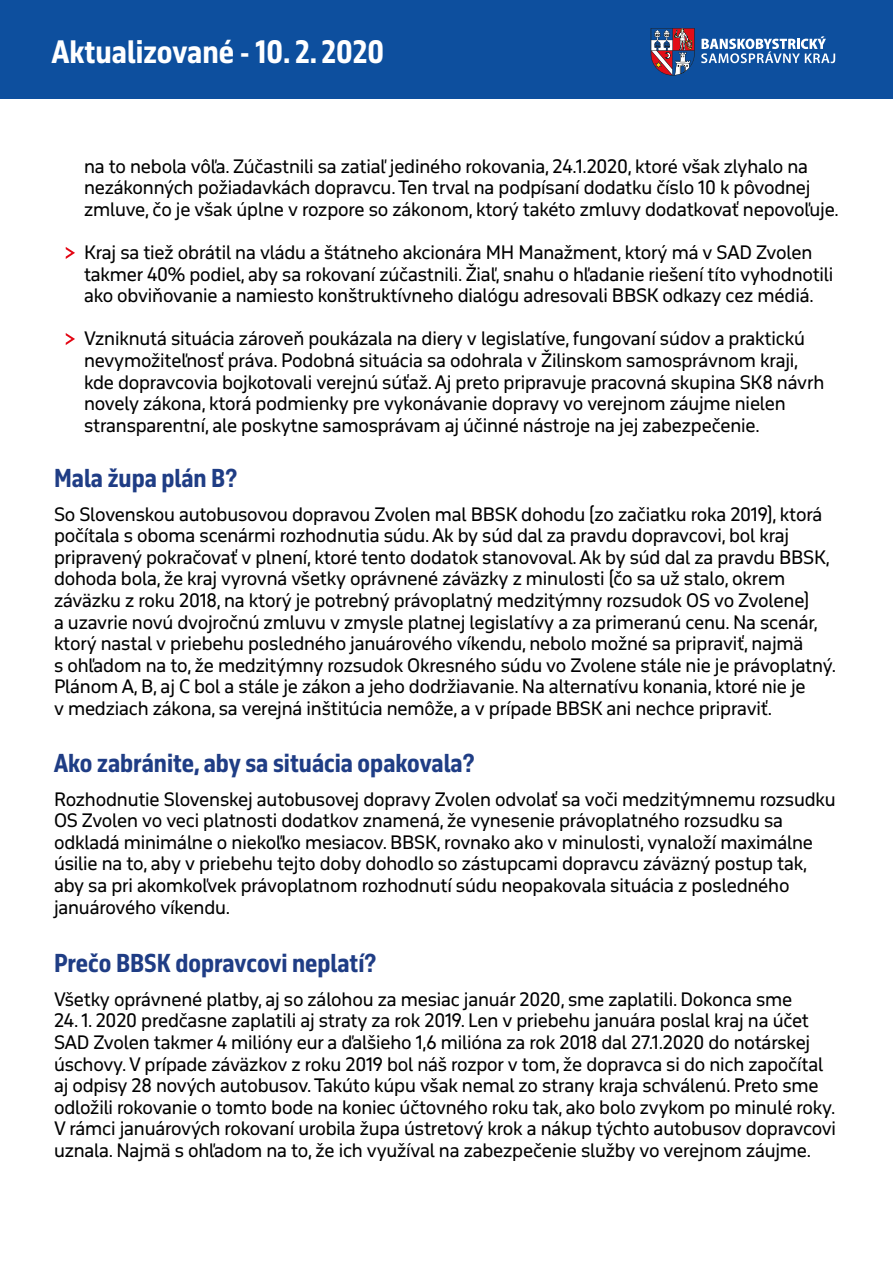
<style>
.page{position:relative;width:893px;height:1263px;background:#fff}
.page>*{position:absolute;margin:0;border:0;box-sizing:border-box;transform-origin:0 0}
.t1{font:30px "November Cond Pro Hea";color:#fff}
.t2{font:24px "November Cond Pro Hea";color:#1f3d85}
.t3{font:18px/21.6px "November Pro";letter-spacing:-.01em;color:#000}
</style>
<div class="page">
<div style="left:0;top:0;width:893px;height:98px;background:#0d4f9e"></div>
<svg style="left:701px;top:36px;width:134px;height:27px"></svg>
<svg style="left:651px;top:29px;width:44px;height:47px"></svg>
<svg style="left:66px;top:247px;width:9px;height:12px"></svg>
<svg style="left:66px;top:333px;width:9px;height:12px"></svg>
<h1 class="t1" style="left:52px;top:27px;width:334px">Aktualizované - 10. 2. 2020</h1>
<p class="t3" style="left:84px;top:154px;width:756px">na to nebola vôľa. Zúčastnili sa zatiaľ jediného rokovania, 24.1.2020, ktoré však zlyhalo na nezákonných požiadavkách dopravcu. Ten trval na podpísaní dodatku číslo 10 k pôvodnej zmluve, čo je však úplne v rozpore so zákonom, ktorý takéto zmluvy dodatkovať nepovoľuje.</p>
<p class="t3" style="left:84px;top:240px;width:751px">Kraj sa tiež obrátil na vládu a štátneho akcionára MH Manažment, ktorý má v SAD Zvolen takmer 40% podiel, aby sa rokovaní zúčastnili. Žiaľ, snahu o hľadanie riešení títo vyhodnotili ako obviňovanie a namiesto konštruktívneho dialógu adresovali BBSK odkazy cez médiá.</p>
<p class="t3" style="left:84px;top:327px;width:742px">Vzniknutá situácia zároveň poukázala na diery v legislatíve, fungovaní súdov a praktickú nevymožiteľnosť práva. Podobná situácia sa odohrala v Žilinskom samosprávnom kraji, kde dopravcovia bojkotovali verejnú súťaž. Aj preto pripravuje pracovná skupina SK8 návrh novely zákona, ktorá podmienky pre vykonávanie dopravy vo verejnom záujme nielen stransparentní, ale poskytne samosprávam aj účinné nástroje na jej zabezpečenie.</p>
<h2 class="t2" style="left:54px;top:458px;width:185px">Mala župa plán B?</h2>
<p class="t3" style="left:54px;top:502px;width:783px">So Slovenskou autobusovou dopravou Zvolen mal BBSK dohodu (zo začiatku roka 2019), ktorá počítala s oboma scenármi rozhodnutia súdu. Ak by súd dal za pravdu dopravcovi, bol kraj pripravený pokračovať v plnení, ktoré tento dodatok stanovoval. Ak by súd dal za pravdu BBSK, dohoda bola, že kraj vyrovná všetky oprávnené záväzky z minulosti (čo sa už stalo, okrem záväzku z roku 2018, na ktorý je potrebný právoplatný medzitýmny rozsudok OS vo Zvolene)<br>a uzavrie novú dvojročnú zmluvu v zmysle platnej legislatívy a za primeranú cenu. Na scenár, ktorý nastal v priebehu posledného januárového víkendu, nebolo možné sa pripraviť, najmä<br>s ohľadom na to, že medzitýmny rozsudok Okresného súdu vo Zvolene stále nie je právoplatný.<br>Plánom A, B, aj C bol a stále je zákon a jeho dodržiavanie. Na alternatívu konania, ktoré nie je<br>v medziach zákona, sa verejná inštitúcia nemôže, a v prípade BBSK ani nechce pripraviť.</p>
<h2 class="t2" style="left:54px;top:743px;width:422px">Ako zabránite, aby sa situácia opakovala?</h2>
<p class="t3" style="left:54px;top:787px;width:783px">Rozhodnutie Slovenskej autobusovej dopravy Zvolen odvolať sa voči medzitýmnemu rozsudku OS Zvolen vo veci platnosti dodatkov znamená, že vynesenie právoplatného rozsudku sa odkladá minimálne o niekoľko mesiacov. BBSK, rovnako ako v minulosti, vynaloží maximálne úsilie na to, aby v priebehu tejto doby dohodlo so zástupcami dopravcu záväzný postup tak, aby sa pri akomkoľvek právoplatnom rozhodnutí súdu neopakovala situácia z posledného januárového víkendu.</p>
<h2 class="t2" style="left:54px;top:943px;width:324px">Prečo BBSK dopravcovi neplatí?</h2>
<p class="t3" style="left:54px;top:987px;width:740px">Všetky oprávnené platby, aj so zálohou za mesiac január 2020, sme zaplatili. Dokonca sme</p>
<p class="t3" style="left:54px;top:1009px;width:784px">24. 1. 2020 predčasne zaplatili aj straty za rok 2019. Len v priebehu januára poslal kraj na účet SAD Zvolen takmer 4 milióny eur a ďalšieho 1,6 milióna za rok 2018 dal 27.1.2020 do notárskej úschovy. V prípade záväzkov z roku 2019 bol náš rozpor v tom, že dopravca si do nich započítal aj odpisy 28 nových autobusov. Takúto kúpu však nemal zo strany kraja schválenú. Preto sme odložili rokovanie o tomto bode na koniec účtovného roku tak, ako bolo zvykom po minulé roky.<br>V rámci januárových rokovaní urobila župa ústretový krok a nákup týchto autobusov dopravcovi uznala. Najmä s ohľadom na to, že ich využíval na zabezpečenie služby vo verejnom záujme.</p>
</div>
